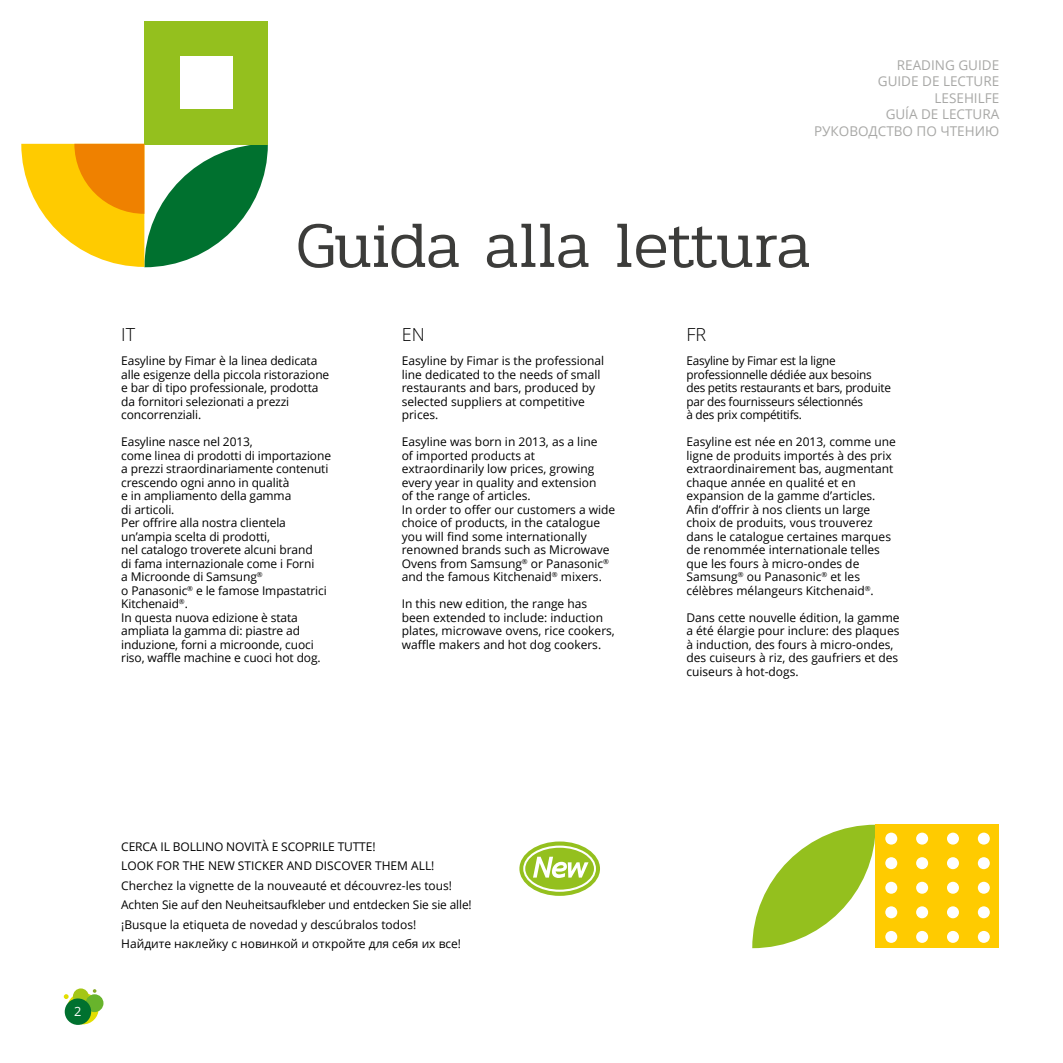
<style>
.page{position:relative;width:1063px;height:1063px;background:#fff}
.page>*{position:absolute;margin:0;border:0;box-sizing:border-box;transform-origin:0 0}
.t1{font:300 65.25px "Pridi";letter-spacing:-.005em;color:#3c3c3a}
.t2{font:300 18px "Open Sans";color:#000}
.t3{font:13.5px "Open Sans";color:#a8a8a6}
.t4{font:12.75px "Open Sans";color:#fff}
.t5{font:12px/13.5px "Open Sans";color:#000}
.t6{font:12px/13.5px "Open Sans";letter-spacing:-.02em;color:#000}
</style>
<div class="page">
<svg style="left:519px;top:842px;width:81px;height:54px"></svg>
<svg style="left:752px;top:825px;width:124px;height:123px"></svg>
<div style="left:144px;top:21px;width:124px;height:124px;background:#94c01e"></div>
<div style="left:180px;top:57px;width:53px;height:52px;background:#fff"></div>
<div style="left:876px;top:825px;width:123px;height:123px;background:#ffcb00"></div>
<svg style="left:978px;top:857px;width:12px;height:12px"></svg>
<div style="left:916px;top:857px;width:12px;height:12px;background:#fff;border-radius:6px"></div>
<div style="left:947px;top:857px;width:12px;height:12px;background:#fff;border-radius:6px"></div>
<svg style="left:885px;top:857px;width:12px;height:12px"></svg>
<svg style="left:978px;top:833px;width:12px;height:12px"></svg>
<div style="left:916px;top:833px;width:12px;height:12px;background:#fff;border-radius:6px"></div>
<div style="left:947px;top:833px;width:12px;height:12px;background:#fff;border-radius:6px"></div>
<svg style="left:885px;top:833px;width:12px;height:12px"></svg>
<svg style="left:978px;top:882px;width:12px;height:12px"></svg>
<div style="left:916px;top:882px;width:12px;height:12px;background:#fff;border-radius:6px"></div>
<div style="left:947px;top:882px;width:12px;height:12px;background:#fff;border-radius:6px"></div>
<svg style="left:885px;top:882px;width:12px;height:12px"></svg>
<svg style="left:978px;top:906px;width:12px;height:12px"></svg>
<div style="left:916px;top:906px;width:12px;height:12px;background:#fff;border-radius:6px"></div>
<div style="left:947px;top:906px;width:12px;height:12px;background:#fff;border-radius:6px"></div>
<svg style="left:885px;top:906px;width:12px;height:12px"></svg>
<svg style="left:885px;top:931px;width:12px;height:12px"></svg>
<div style="left:947px;top:931px;width:12px;height:12px;background:#fff;border-radius:6px"></div>
<div style="left:916px;top:931px;width:12px;height:12px;background:#fff;border-radius:6px"></div>
<svg style="left:978px;top:931px;width:12px;height:12px"></svg>
<svg style="left:21px;top:144px;width:247px;height:123px"></svg>
<svg style="left:64px;top:989px;width:35px;height:35px"></svg>
<div style="left:86px;top:994px;width:17px;height:18px;background:#68b42c;border-radius:50%"></div>
<div style="left:65px;top:998px;width:26px;height:27px;background:#00712f;border-radius:50%"></div>
<p class="t3" style="left:897px;top:56px;width:104px">READING GUIDE</p>
<p class="t3" style="left:878px;top:72px;width:123px">GUIDE DE LECTURE</p>
<p class="t3" style="left:935px;top:89px;width:66px">LESEHILFE</p>
<p class="t3" style="left:886px;top:105px;width:115px">GUÍA DE LECTURA</p>
<p class="t3" style="left:814px;top:122px;width:187px">РУКОВОДСТВО ПО ЧТЕНИЮ</p>
<p class="t2" style="left:121px;top:322px;width:15px">IT</p>
<p class="t1" style="left:296px;top:199px;width:516px">Guida alla lettura</p>
<p class="t2" style="left:402px;top:322px;width:24px">EN</p>
<p class="t2" style="left:686px;top:322px;width:21px">FR</p>
<p class="t5" style="left:121px;top:354px;width:210px">Easyline by Fimar è la linea dedicata alle esigenze della piccola ristorazione e bar di tipo professionale, prodotta da fornitori selezionati a prezzi concorrenziali.</p>
<p class="t5" style="left:121px;top:435px;width:133px">Easyline nasce nel 2013,</p>
<p class="t5" style="left:121px;top:448px;width:211px">come linea di prodotti di importazione a prezzi straordinariamente contenuti crescendo ogni anno in qualità</p>
<p class="t5" style="left:121px;top:489px;width:172px">e in ampliamento della gamma</p>
<p class="t5" style="left:121px;top:502px;width:55px">di articoli.</p>
<p class="t5" style="left:121px;top:516px;width:166px">Per offrire alla nostra clientela un’ampia scelta di prodotti,</p>
<p class="t5" style="left:121px;top:543px;width:193px">nel catalogo troverete alcuni brand</p>
<p class="t5" style="left:121px;top:556px;width:195px">di fama internazionale come i Forni</p>
<p class="t5" style="left:121px;top:570px;width:143px">a Microonde di Samsung<sup>®</sup></p>
<p class="t5" style="left:121px;top:583px;width:207px">o Panasonic<sup>®</sup> e le famose Impastatrici<br>Kitchenaid<sup>®</sup>.</p>
<p class="t5" style="left:121px;top:610px;width:201px">In questa nuova edizione è stata ampliata la gamma di: piastre ad induzione, forni a microonde, cuoci riso, waffle machine e cuoci hot dog.</p>
<p class="t5" style="left:402px;top:354px;width:204px">Easyline by Fimar is the professional line dedicated to the needs of small restaurants and bars, produced by selected suppliers at competitive prices.</p>
<p class="t5" style="left:402px;top:435px;width:197px">Easyline was born in 2013, as a line</p>
<p class="t5" style="left:402px;top:448px;width:196px">of imported products at extraordinarily low prices, growing every year in quality and extension</p>
<p class="t5" style="left:402px;top:489px;width:215px">of the range of articles.<br>In order to offer our customers a wide choice of products, in the catalogue you will find some internationally renowned brands such as Microwave Ovens from Samsung<sup>®</sup> or Panasonic<sup>® </sup>and the famous Kitchenaid<sup>®</sup> mixers.</p>
<p class="t5" style="left:402px;top:597px;width:215px">In this new edition, the range has been extended to include: induction plates, microwave ovens, rice cookers, waffle makers and hot dog cookers.</p>
<p class="t6" style="left:686px;top:354px;width:187px">Easyline by Fimar est la ligne professionnelle dédiée aux besoins</p>
<p class="t6" style="left:686px;top:381px;width:206px">des petits restaurants et bars, produite par des fournisseurs sélectionnés</p>
<p class="t6" style="left:686px;top:408px;width:117px">à des prix compétitifs.</p>
<p class="t5" style="left:686px;top:435px;width:211px">Easyline est née en 2013, comme une ligne de produits importés à des prix extraordinairement bas, augmentant chaque année en qualité et en expansion de la gamme d’articles.<br>Afin d’offrir à nos clients un large choix de produits, vous trouverez dans le catalogue certaines marques de renommée internationale telles que les fours à micro-ondes de Samsung<sup>®</sup> ou Panasonic<sup>®</sup> et les célèbres mélangeurs Kitchenaid<sup>®</sup>.</p>
<p class="t5" style="left:686px;top:610px;width:215px">Dans cette nouvelle édition, la gamme a été élargie pour inclure: des plaques à induction, des fours à micro-ondes, des cuiseurs à riz, des gaufriers et des cuiseurs à hot-dogs.</p>
<p class="t4" style="left:74px;top:1003px;width:9px">2</p>
<p class="t5" style="left:121px;top:839px;width:256px">CERCA IL BOLLINO NOVITÀ E SCOPRILE TUTTE!</p>
<p class="t5" style="left:121px;top:859px;width:315px">LOOK FOR THE NEW STICKER AND DISCOVER THEM ALL!</p>
<p class="t5" style="left:121px;top:878px;width:332px">Cherchez la vignette de la nouveauté et découvrez-les tous!</p>
<p class="t5" style="left:121px;top:898px;width:352px">Achten Sie auf den Neuheitsaufkleber und entdecken Sie sie alle!</p>
<p class="t5" style="left:121px;top:917px;width:297px">¡Busque la etiqueta de novedad y descúbralos todos!</p>
<p class="t5" style="left:121px;top:937px;width:341px">Найдите наклейку с новинкой и откройте для себя их все!</p>
</div>
